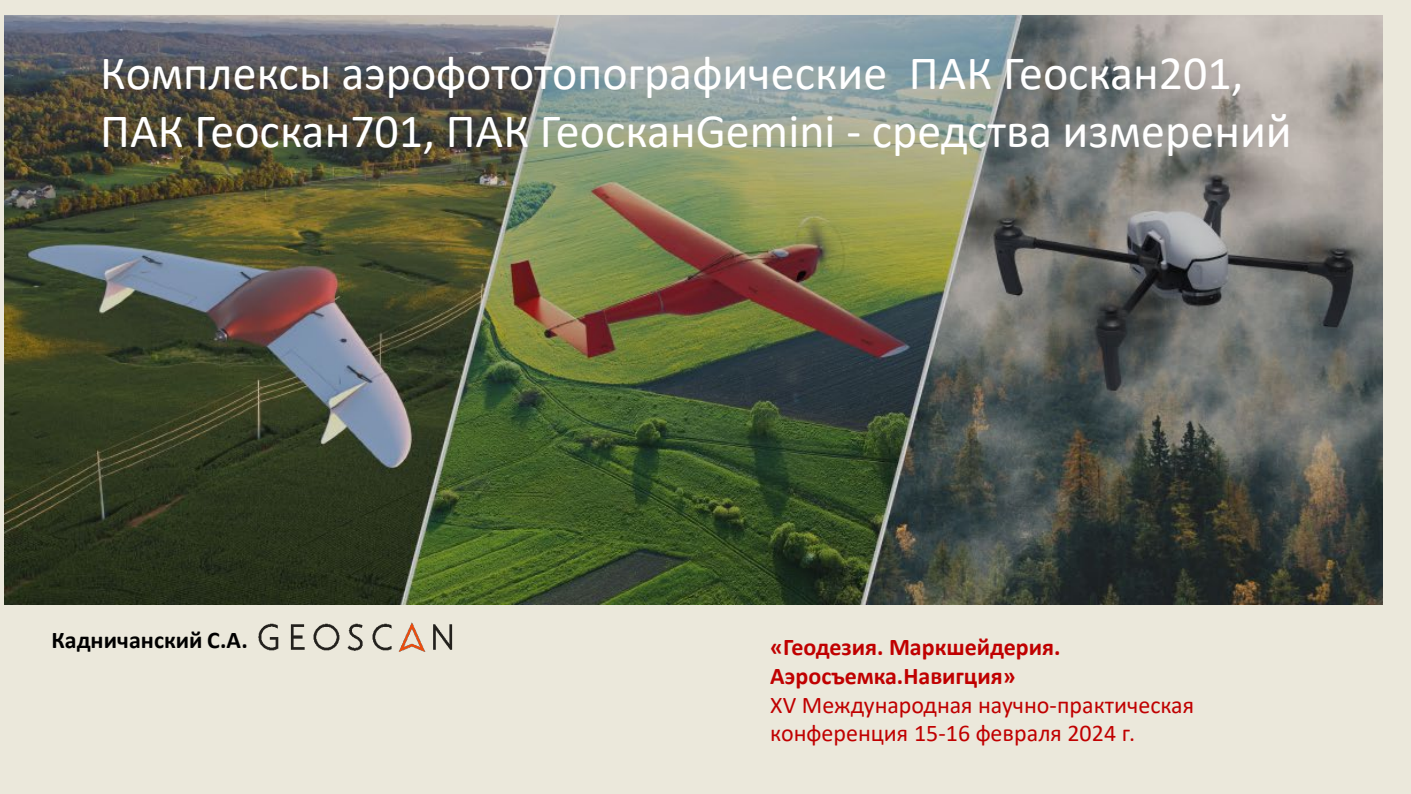
<style>
.page{position:relative;width:1411px;height:794px;background:#ebe8db}
.page>*{position:absolute;margin:0;border:0;box-sizing:border-box;transform-origin:0 0}
.t1{font:48px/57.6px "Calibri";color:#fff}
.t2{font:24px/28.8px "Calibri";color:#c00000}
.t3{font:700 24px/28.8px "Calibri";letter-spacing:-.005em;color:#c00000}
.t4{font:700 24px "Calibri";color:#000}
</style>
<div class="page">
<img style="left:258px;top:622px;width:195px;height:30px">
<img style="left:4px;top:16px;width:1378px;height:588px">
<p class="t1" style="left:100px;top:43px;width:1193px">Комплексы аэрофототопографические ПАК Геоскан201,<br>ПАК Геоскан701, ПАК ГеосканGemini - средства измерений</p>
<p class="t4" style="left:52px;top:623px;width:198px">Кадничанский С.А.</p>
<p class="t3" style="left:770px;top:632px;width:292px">«Геодезия. Маркшейдерия.<br>Аэросъемка.Навигция»</p>
<p class="t2" style="left:770px;top:689px;width:425px">XV Международная научно-практическая конференция 15-16 февраля 2024 г.</p>
</div>
